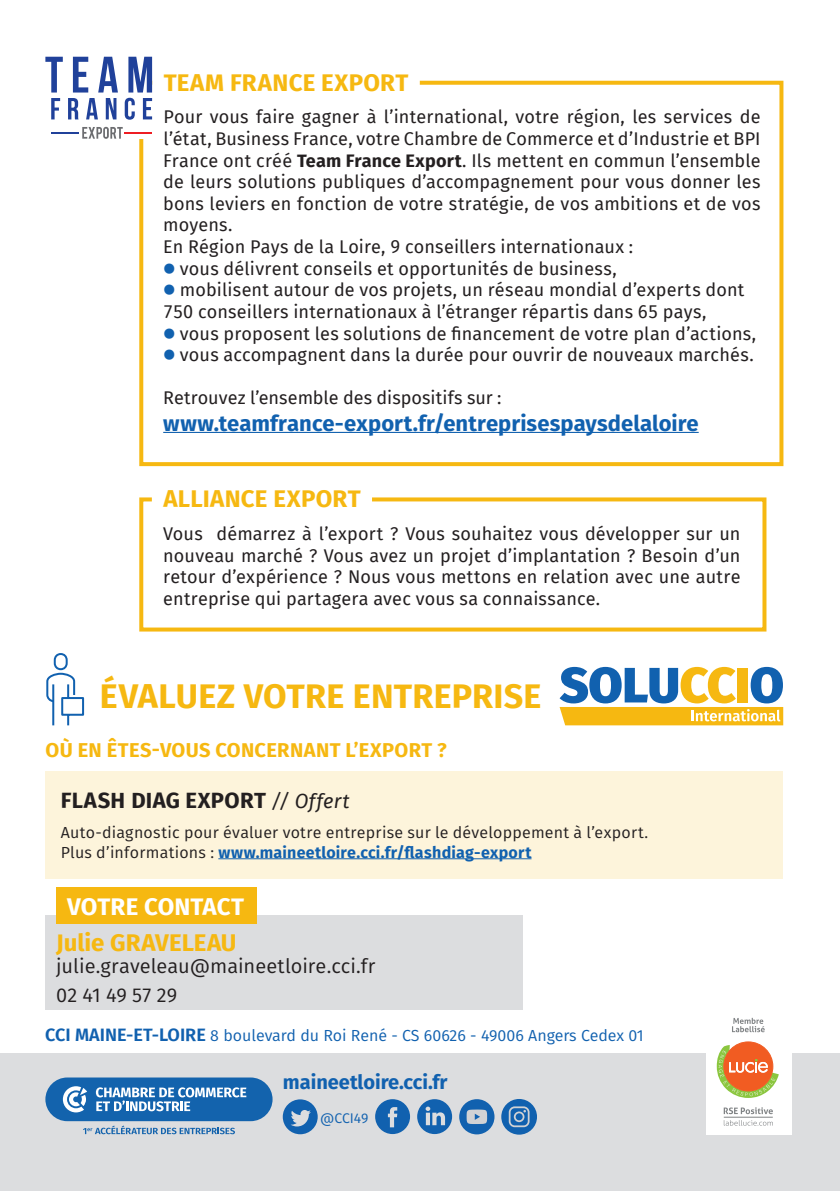
<style>
.page{position:relative;width:840px;height:1191px;background:#fff}
.page>*{position:absolute;margin:0;border:0;box-sizing:border-box;transform-origin:0 0}
.t1{font:700 34px "Fira Sans";letter-spacing:.005em;color:#f6b811}
.t2{font:700 24px "Fira Sans";letter-spacing:.01em;color:#f6b811}
.t3{font:700 24px "Fira Sans";letter-spacing:.005em;color:#fff}
.t4{font:700 22px "Fira Sans";letter-spacing:.005em;color:#1161af}
.t5{font:700 22px "Fira Sans";letter-spacing:.015em;color:#231f20}
.t6{font:20px/29.2px "Fira Sans";color:#231f20}
.t7{font:700 20px "Fira Sans";letter-spacing:.02em;color:#f6b811}
.t8{font:700 20px "Fira Sans";color:#1161af}
.t9{font:18px/21.6px "Fira Sans";letter-spacing:.01em;color:#231f20}
.t10{font:16px/19.2px "Fira Sans";letter-spacing:.015em;color:#231f20}
.t11{font:16px "Fira Sans";color:#1161af}
.t12{font:14px "Fira Sans";letter-spacing:-.01em;color:#1161af}
.s1{font-weight:700}
.s2{font-weight:700;font-size:36px;color:#1161af}
.s3{font-weight:400;font-style:italic;font-size:20px}
.s4{font-weight:700;color:#1161af}
.s5{font-weight:600;font-size:18px}
</style>
<div class="page">
<div style="left:0;top:1053px;width:839px;height:138px;background:#dcdddf"></div>
<div style="left:705px;top:1009px;width:85px;height:125px;background:#fff"></div>
<hr style="left:723px;top:1116px;width:49px;height:1px;background:#808385">
<svg style="left:723px;top:1120px;width:49px;height:6px"></svg>
<svg style="left:723px;top:1107px;width:49px;height:7px"></svg>
<svg style="left:716px;top:1044px;width:62px;height:54px"></svg>
<svg style="left:732px;top:1017px;width:32px;height:15px"></svg>
<div style="left:45px;top:915px;width:478px;height:94px;background:#dcdddf"></div>
<div style="left:56px;top:887px;width:200px;height:37px;background:#f6b811"></div>
<svg style="left:282px;top:1099px;width:35px;height:35px"></svg>
<div style="left:139px;top:497px;width:627px;height:134px;border:4px solid #f6b811"></div>
<div style="left:152px;top:495px;width:220px;height:12px;background:#fff"></div>
<div style="left:139px;top:81px;width:644px;height:385px;border:4px solid #f6b811"></div>
<div style="left:152px;top:78px;width:267px;height:12px;background:#fff"></div>
<hr style="left:163px;top:432px;width:535px;height:1px;background:#1161af">
<div style="left:45px;top:57px;width:107px;height:82px;background:#fff"></div>
<svg style="left:45px;top:57px;width:73px;height:62px"></svg>
<svg style="left:125px;top:57px;width:27px;height:63px"></svg>
<svg style="left:51px;top:127px;width:101px;height:12px"></svg>
<svg style="left:46px;top:653px;width:39px;height:73px"></svg>
<div style="left:45px;top:771px;width:737px;height:108px;background:#fdf4db"></div>
<hr style="left:218px;top:858px;width:313px;height:1px;background:#1161af">
<svg style="left:375px;top:1099px;width:35px;height:35px"></svg>
<svg style="left:417px;top:1099px;width:35px;height:35px"></svg>
<div style="left:459px;top:1099px;width:35px;height:35px;background:#1161af;border-radius:50%"></div>
<svg style="left:466px;top:1109px;width:21px;height:15px"></svg>
<div style="left:501px;top:1099px;width:35px;height:35px;background:#1161af;border-radius:50%"></div>
<svg style="left:508px;top:1106px;width:21px;height:21px"></svg>
<svg style="left:83px;top:1125px;width:152px;height:9px"></svg>
<div style="left:45px;top:1077px;width:227px;height:44px;background:#1363ad;border-radius:22px"></div>
<svg style="left:63px;top:1086px;width:24px;height:26px"></svg>
<svg style="left:96px;top:1087px;width:150px;height:24px"></svg>
<svg style="left:559px;top:667px;width:223px;height:58px"></svg>
<h2 class="t2" style="left:163px;top:62px;width:246px">TEAM FRANCE EXPORT</h2>
<p class="t9" style="left:163px;top:106px;width:598px">Pour vous faire gagner à l’international, votre région, les services de l’état, Business France, votre Chambre de Commerce et d’Industrie et BPI France ont créé <span class="s1">Team France Export</span>. Ils mettent en commun l’ensemble de leurs solutions publiques d’accompagnement pour vous donner les bons leviers en fonction de votre stratégie, de vos ambitions et de vos moyens.<br>En Région Pays de la Loire, 9 conseillers internationaux :</p>
<p class="t9" style="left:163px;top:257px;width:455px"><span class="s2">•</span> vous délivrent conseils et opportunités de business,</p>
<p class="t9" style="left:163px;top:279px;width:582px"><span class="s2">•</span> mobilisent autour de vos projets, un réseau mondial d’experts dont<br>750 conseillers internationaux à l’étranger répartis dans 65 pays,</p>
<p class="t9" style="left:163px;top:322px;width:594px"><span class="s2">•</span> vous proposent les solutions de financement de votre plan d’actions,</p>
<p class="t9" style="left:163px;top:343px;width:591px"><span class="s2">•</span> vous accompagnent dans la durée pour ouvrir de nouveaux marchés.</p>
<p class="t9" style="left:163px;top:387px;width:339px">Retrouvez l’ensemble des dispositifs sur :</p>
<p class="t4" style="left:163px;top:404px;width:536px">www.teamfrance-export.fr/entreprisespaysdelaloire</p>
<h2 class="t2" style="left:163px;top:478px;width:199px">ALLIANCE EXPORT</h2>
<p class="t9" style="left:163px;top:522px;width:578px;text-align:justify">Vous démarrez à l’export ? Vous souhaitez vous développer sur un nouveau marché ? Vous avez un projet d’implantation ? Besoin d’un retour d’expérience ? Nous vous mettons en relation avec une autre entreprise qui partagera avec vous sa connaissance.</p>
<h1 class="t1" style="left:100px;top:667px;width:442px">ÉVALUEZ VOTRE ENTREPRISE</h1>
<p class="t7" style="left:46px;top:733px;width:402px">OÙ EN ÊTES-VOUS CONCERNANT L’EXPORT ?</p>
<p class="t5" style="left:61px;top:781px;width:290px">FLASH DIAG EXPORT <span class="s3">// Offert</span></p>
<p class="t10" style="left:61px;top:823px;width:588px">Auto-diagnostic pour évaluer votre entreprise sur le développement à l’export.<br>Plus d’informations : <span class="s4">www.maineetloire.cci.fr/flashdiag-export</span></p>
<h2 class="t3" style="left:67px;top:886px;width:178px">VOTRE CONTACT</h2>
<h2 class="t2" style="left:56px;top:922px;width:182px">Julie GRAVELEAU</h2>
<p class="t6" style="left:56px;top:951px;width:320px">julie.graveleau@maineetloire.cci.fr<br>02 41 49 57 29</p>
<p class="t11" style="left:45px;top:1023px;width:599px"><span class="s5">CCI MAINE-ET-LOIRE</span> 8 boulevard du Roi René - CS 60626 - 49006 Angers Cedex 01</p>
<p class="t8" style="left:283px;top:1065px;width:166px">maineetloire.cci.fr</p>
<p class="t12" style="left:320px;top:1107px;width:50px">@CCI49</p>
</div>
